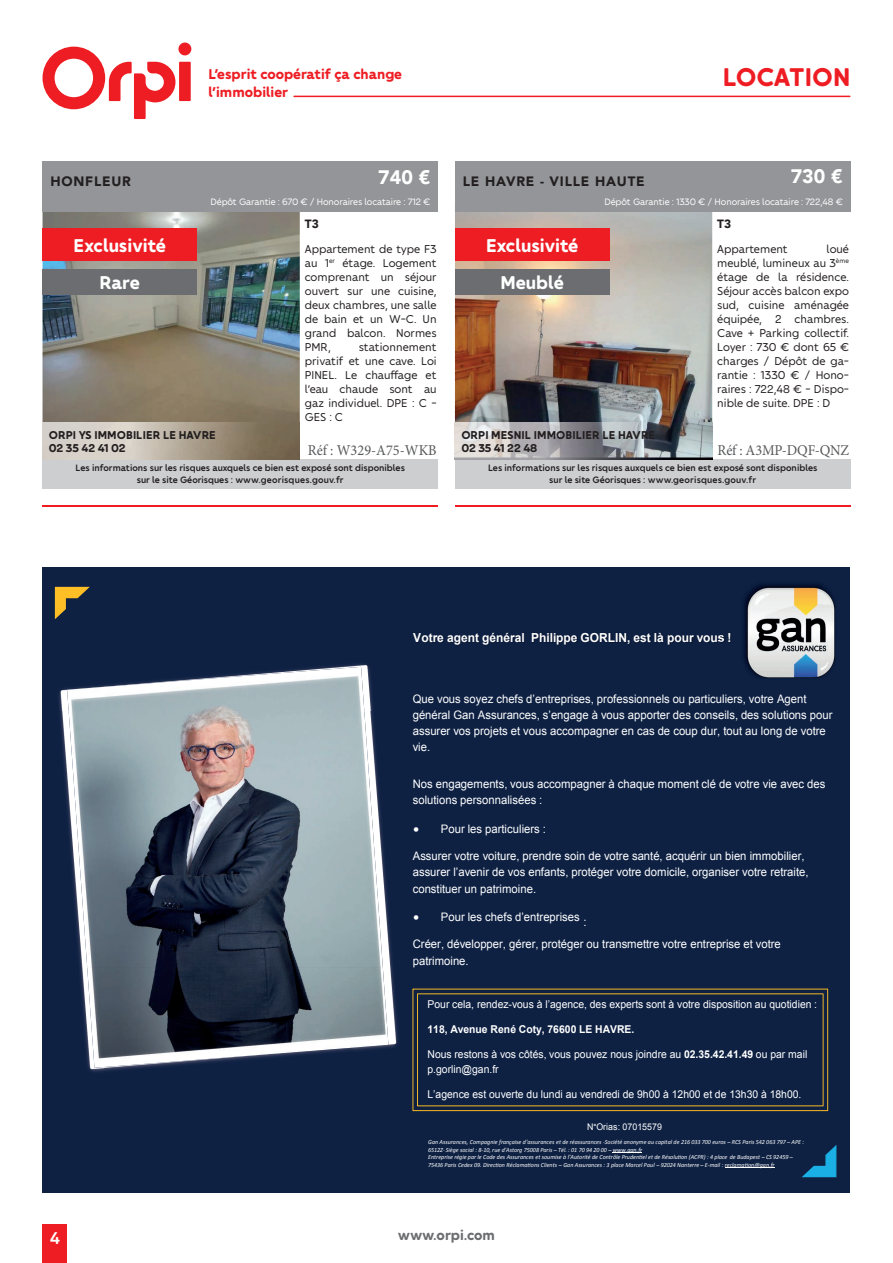
<style>
.page{position:relative;width:893px;height:1263px;background:#fff}
.page>*{position:absolute;margin:0;border:0;box-sizing:border-box;transform-origin:0 0}
.t1{font:700 27px "Orpi";color:#ee1d23}
.t2{font:700 19.5px "Orpi";color:#fff}
.t3{font:900 19.5px "Avenir";color:#fff}
.t4{font:500 18px "Orpi";color:#fff}
.t5{font:700 15px "Orpi";color:#ee1d23}
.t6{font:15px "Minion Pro";color:#57585a;scale:.95 1}
.t7{font:700 15px "Orpi";color:#6c6d70}
.t8{font:900 13.5px "Avenir LT Std";letter-spacing:.06em;color:#231f20}
.t9{font:700 12.45px "Arial";color:#fff;scale:.96 1}
.t10{font:12px/14px "Orpi";color:#231f20;text-align:justify}
.t11{font:700 12px/13.5px "Orpi";color:#231f20}
.t12{font:900 12px "Avenir";color:#231f20}
.t13{font:11.7px/16px "Arial";color:#fff;scale:.96 1}
.t14{font:10.8px/14.9px "Arial";color:#fff;scale:.96 1}
.t15{font:700 10.8px "Arial";color:#fff;scale:.96 1}
.t16{font:500 9.75px/11.7px "Orpi";color:#231f20;text-align:center}
.t17{font:9.75px "Orpi";letter-spacing:-.01em;color:#fff}
.t18{font:9.15px "Arial";color:#fff;scale:.96 1}
.t19{font:italic 6.3px/7.5px "Calibri";color:#fff;scale:.96 1}
.s1{font-weight:700;font-size:16.05px}
.s2{font-weight:700}
.s3{font-family:"Calibri"}
.s4{font-style:normal;font-size:5.25px}
</style>
<div class="page">
<div style="left:43px;top:1225px;width:24px;height:38px;background:#ee1d23"></div>
<div style="left:43px;top:567px;width:807px;height:626px;background:#0e2143"></div>
<img style="left:414px;top:633px;width:304px;height:12px">
<img style="left:720px;top:633px;width:11px;height:10px">
<svg style="left:719px;top:635px;width:5px;height:7px"></svg>
<svg style="left:613px;top:1152px;width:29px;height:1px"></svg>
<hr style="left:725px;top:1167px;width:50px;height:1px;background:#fff">
<svg style="left:55px;top:587px;width:35px;height:32px"></svg>
<svg style="left:802px;top:1145px;width:34px;height:32px"></svg>
<img style="left:59px;top:664px;width:309px;height:47px">
<img style="left:60px;top:711px;width:44px;height:361px">
<img style="left:383px;top:851px;width:15px;height:197px">
<img style="left:104px;top:1068px;width:33px;height:3px">
<img style="left:67px;top:667px;width:316px;height:301px">
<img style="left:87px;top:967px;width:301px;height:101px">
<svg style="left:412px;top:988px;width:416px;height:123px"></svg>
<img style="left:744px;top:584px;width:91px;height:94px">
<img style="left:748px;top:587px;width:86px;height:90px">
<hr style="left:293px;top:96px;width:557px;height:1px;background:#ee1d23">
<div style="left:178px;top:43px;width:13px;height:12px;background:#ee1d23;border-radius:50%"></div>
<div style="left:179px;top:62px;width:12px;height:39px;background:#ee1d23"></div>
<svg style="left:43px;top:47px;width:132px;height:72px"></svg>
<hr style="left:43px;top:505px;width:395px;height:2px;background:#ee1d23">
<hr style="left:455px;top:505px;width:395px;height:2px;background:#ee1d23">
<div style="left:43px;top:459px;width:395px;height:30px;background:#cdced0"></div>
<div style="left:455px;top:459px;width:395px;height:30px;background:#cdced0"></div>
<img style="left:43px;top:212px;width:257px;height:211px">
<div style="left:43px;top:162px;width:395px;height:50px;background:#939598"></div>
<div style="left:43px;top:228px;width:154px;height:33px;background:#ee1d23"></div>
<img style="left:43px;top:423px;width:257px;height:36px">
<div style="left:43px;top:269px;width:154px;height:26px;background:#6c6d70"></div>
<img style="left:455px;top:212px;width:257px;height:211px">
<div style="left:455px;top:162px;width:395px;height:50px;background:#939598"></div>
<div style="left:455px;top:228px;width:154px;height:33px;background:#ee1d23"></div>
<img style="left:455px;top:423px;width:257px;height:36px">
<div style="left:455px;top:269px;width:154px;height:25px;background:#6c6d70"></div>
<p class="t5" style="left:208px;top:65px;width:195px">L’esprit coopératif ça change</p>
<h1 class="t1" style="left:723px;top:62px;width:129px">LOCATION</h1>
<p class="t5" style="left:208px;top:83px;width:81px">l’immobilier</p>
<p class="t8" style="left:50px;top:173px;width:82px">HONFLEUR</p>
<h2 class="t3" style="left:378px;top:160px;width:53px">740 €</h2>
<p class="t12" style="left:305px;top:214px;width:15px">T3</p>
<p class="t10" style="left:305px;top:242px;width:133px">Appartement de type F3 au 1<sup>er</sup> étage. Logement comprenant un séjour ouvert sur une cuisine, deux chambres, une salle de bain et un W-C. Un grand balcon. Normes PMR,</p>
<p class="t17" style="left:210px;top:196px;width:222px">Dépôt Garantie : 670 € / Honoraires locataire : 712 €</p>
<h2 class="t2" style="left:74px;top:234px;width:94px">Exclusivité</h2>
<h2 class="t2" style="left:99px;top:272px;width:42px">Rare</h2>
<p class="t10" style="left:305px;top:340px;width:133px;text-indent:54px">stationnement privatif et une cave. Loi PINEL. Le chauffage et l’eau chaude sont au gaz individuel. DPE : C - GES : C</p>
<p class="t6" style="left:308px;top:440px;width:137px">Réf : W329-A75-WKB</p>
<p class="t11" style="left:49px;top:428px;width:169px">ORPI YS IMMOBILIER LE HAVRE<br>02 35 42 41 02</p>
<p class="t8" style="left:463px;top:173px;width:183px">LE HAVRE - VILLE HAUTE</p>
<h2 class="t3" style="left:791px;top:160px;width:53px">730 €</h2>
<p class="t12" style="left:717px;top:214px;width:15px">T3</p>
<p class="t10" style="left:717px;top:242px;width:72px">Appartement</p>
<p class="t17" style="left:604px;top:196px;width:240px">Dépôt Garantie : 1330 € / Honoraires locataire : 722,48 €</p>
<h2 class="t2" style="left:486px;top:234px;width:94px">Exclusivité</h2>
<p class="t10" style="left:717px;top:242px;width:133px;text-indent:109px">loué meublé, lumineux au 3<sup>ème </sup>étage de la résidence.<br>Séjour accès balcon expo sud, cuisine aménagée équipée, 2 chambres.<br>Cave + Parking collectif.<br>Loyer : 730 € dont 65 € charges / Dépôt de ga&shy;rantie : 1330 € / Hono&shy;raires : 722,48 € - Dispo&shy;nible de suite. DPE : D</p>
<p class="t6" style="left:718px;top:440px;width:140px">Réf : A3MP-DQF-QNZ</p>
<h2 class="t2" style="left:500px;top:271px;width:65px">Meublé</h2>
<p class="t11" style="left:461px;top:428px;width:196px">ORPI MESNIL IMMOBILIER LE HAVRE<br>02 35 41 22 48</p>
<p class="t16" style="left:76px;top:462px;width:331px">Les informations sur les risques auxquels ce bien est exposé sont disponibles sur le site Géorisques : www.georisques.gouv.fr</p>
<p class="t16" style="left:488px;top:462px;width:331px">Les informations sur les risques auxquels ce bien est exposé sont disponibles sur le site Géorisques : www.georisques.gouv.fr</p>
<p class="t9" style="left:413px;top:629px;width:333px">Votre agent général Philippe GORLIN, est là pour vous !</p>
<p class="t13" style="left:413px;top:691px;width:439px">Que vous soyez chefs d’entreprises, professionnels ou particuliers, votre Agent général Gan Assurances, s’engage à vous apporter des conseils, des solutions pour assurer vos projets et vous accompagner en cas de coup dur, tout au long de votre vie.</p>
<p class="t13" style="left:413px;top:776px;width:431px">Nos engagements, vous accompagner à chaque moment clé de votre vie avec des solutions personnalisées :</p>
<p class="t13" style="left:413px;top:821px;width:140px"><span class="s1">•</span> Pour les particuliers :</p>
<p class="t13" style="left:413px;top:848px;width:414px">Assurer votre voiture, prendre soin de votre santé, acquérir un bien immobilier, assurer l’avenir de vos enfants, protéger votre domicile, organiser votre retraite, constituer un patrimoine.</p>
<p class="t13" style="left:583px;top:914px;width:5px">:</p>
<p class="t13" style="left:413px;top:909px;width:175px"><span class="s1">•</span> Pour les chefs d’entreprises</p>
<p class="t13" style="left:413px;top:936px;width:385px">Créer, développer, gérer, protéger ou transmettre votre entreprise et votre patrimoine.</p>
<p class="t14" style="left:427px;top:997px;width:407px">Pour cela, rendez-vous à l’agence, des experts sont à votre disposition au quotidien :</p>
<p class="t15" style="left:427px;top:1022px;width:217px">118, Avenue René Coty, 76600 LE HAVRE.</p>
<p class="t14" style="left:427px;top:1047px;width:397px">Nous restons à vos côtés, vous pouvez nous joindre au <span class="s2">02.35.42.41.49</span> ou par mail p.gorlin@gan.fr</p>
<p class="t14" style="left:427px;top:1087px;width:391px">L’agence est ouverte du lundi au vendredi de 9h00 à 12h00 et de 13h30 à 18h00.</p>
<p class="t18" style="left:587px;top:1120px;width:80px">N<span class="s3">°</span>Orias: 07015579</p>
<p class="t19" style="left:428px;top:1138px;width:393px">Gan Assurances, Compagnie française d’assurances et de réassurances <span class="s4">-</span>Société anonyme au capital de 216 033 700 euros – RCS Paris 542 063 797 – APE :<br>6512Z<span class="s4">-</span> Siège social : 8-10, rue d’Astorg 75008 Paris – Tél. : 01 70 94 20 00 – www.gan.fr<br>Entreprise régie par le Code des Assurances et soumise à l’Autorité de Contrôle Prudentiel et de Résolution (ACPR) : 4 place de Budapest – CS 92459 – 75436 Paris Cedex 09. Direction Réclamations Clients – Gan Assurances : 3 place Marcel Paul – 92024 Nanterre – E-mail : reclamation@gan.fr</p>
<h3 class="t4" style="left:50px;top:1228px;width:12px">4</h3>
<p class="t7" style="left:398px;top:1226px;width:99px">www.orpi.com</p>
</div>
